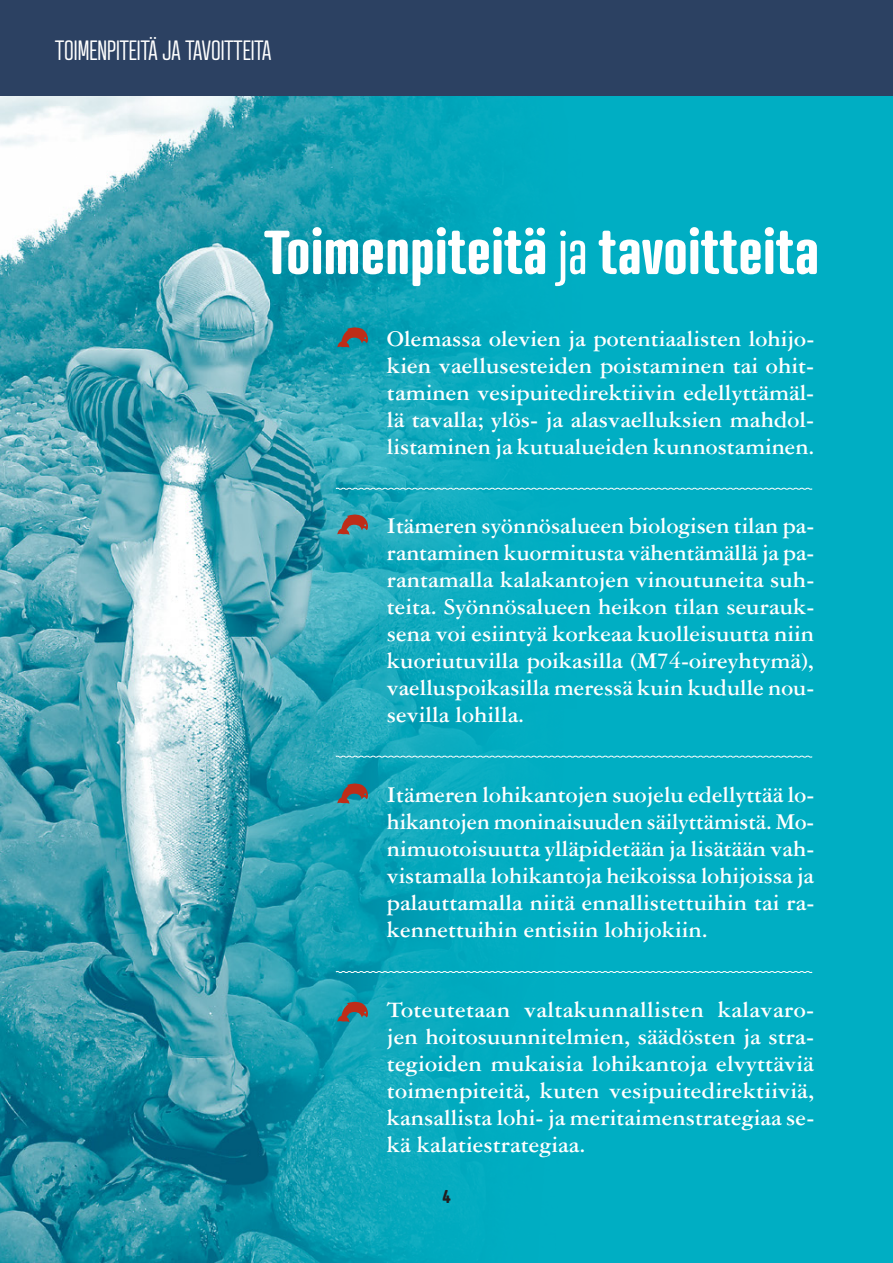
<style>
.page{position:relative;width:893px;height:1263px;background:#00aec3}
.page>*{position:absolute;margin:0;border:0;box-sizing:border-box;transform-origin:0 0}
.UUSIotsikko_02{font:700 60px "Atrament";color:#fff}
.UUSIotsikko_02-2{font:300 27px "Atrament";color:#fff}
.UUSIleipis_eka{font:700 24px/27px "Garamond 3 LT Std";color:#fff;text-align:justify}
.t1{font:700 18px "Atrament";color:#231f20}
.s1{font-weight:400}
</style>
<div class="page">
<img style="left:0;top:96px;width:515px;height:1167px">
<div style="left:0;top:0;width:893px;height:96px;background:#2c4162"></div>
<svg style="left:337px;top:327px;width:33px;height:21px"></svg>
<svg style="left:337px;top:514px;width:33px;height:21px"></svg>
<svg style="left:337px;top:783px;width:33px;height:21px"></svg>
<svg style="left:337px;top:1002px;width:33px;height:20px"></svg>
<svg style="left:335px;top:487px;width:478px;height:3px"></svg>
<svg style="left:335px;top:755px;width:478px;height:3px"></svg>
<svg style="left:335px;top:971px;width:478px;height:2px"></svg>
<p class="UUSIotsikko_02-2" style="left:55px;top:34px;width:218px">TOIMENPITEITÄ JA TAVOITTEITA</p>
<p class="UUSIotsikko_02" style="left:264px;top:214px;width:556px">Toimenpiteitä <span class="s1">ja</span> tavoitteita</p>
<p class="UUSIleipis_eka" style="left:387px;top:325px;width:429px">Olemassa olevien ja potentiaalisten lohijo&shy;kien vaellusesteiden poistaminen tai ohit&shy;taminen vesipuitedirektiivin edellyttämäl&shy;lä tavalla; ylös- ja alasvaelluksien mahdol&shy;listaminen ja kutualueiden kunnostaminen.</p>
<p class="UUSIleipis_eka" style="left:387px;top:513px;width:429px">Itämeren syönnösalueen biologisen tilan pa&shy;rantaminen kuormitusta vähentämällä ja pa&shy;rantamalla kalakantojen vinoutuneita suh&shy;teita. Syönnösalueen heikon tilan seurauk&shy;sena voi esiintyä korkeaa kuolleisuutta niin kuoriutuvilla poikasilla (M74-oireyhtymä), vaelluspoikasilla meressä kuin kudulle nou&shy;sevilla lohilla.</p>
<p class="UUSIleipis_eka" style="left:387px;top:781px;width:429px">Itämeren lohikantojen suojelu edellyttää lo&shy;hikantojen moninaisuuden säilyttämistä. Mo&shy;nimuotoisuutta ylläpidetään ja lisätään vah&shy;vistamalla lohikantoja heikoissa lohijoissa ja palauttamalla niitä ennallistettuihin tai ra&shy;kennettuihin entisiin lohijokiin.</p>
<p class="UUSIleipis_eka" style="left:387px;top:996px;width:429px">Toteutetaan valtakunnallisten kalavaro&shy;jen hoitosuunnitelmien, säädösten ja stra&shy;tegioiden mukaisia lohikantoja elvyttäviä toimenpiteitä, kuten vesipuitedirektiiviä, kansallista lohi- ja meritaimenstrategiaa se&shy;kä kalatiestrategiaa.</p>
<p class="t1" style="left:442px;top:1184px;width:10px">4</p>
</div>
